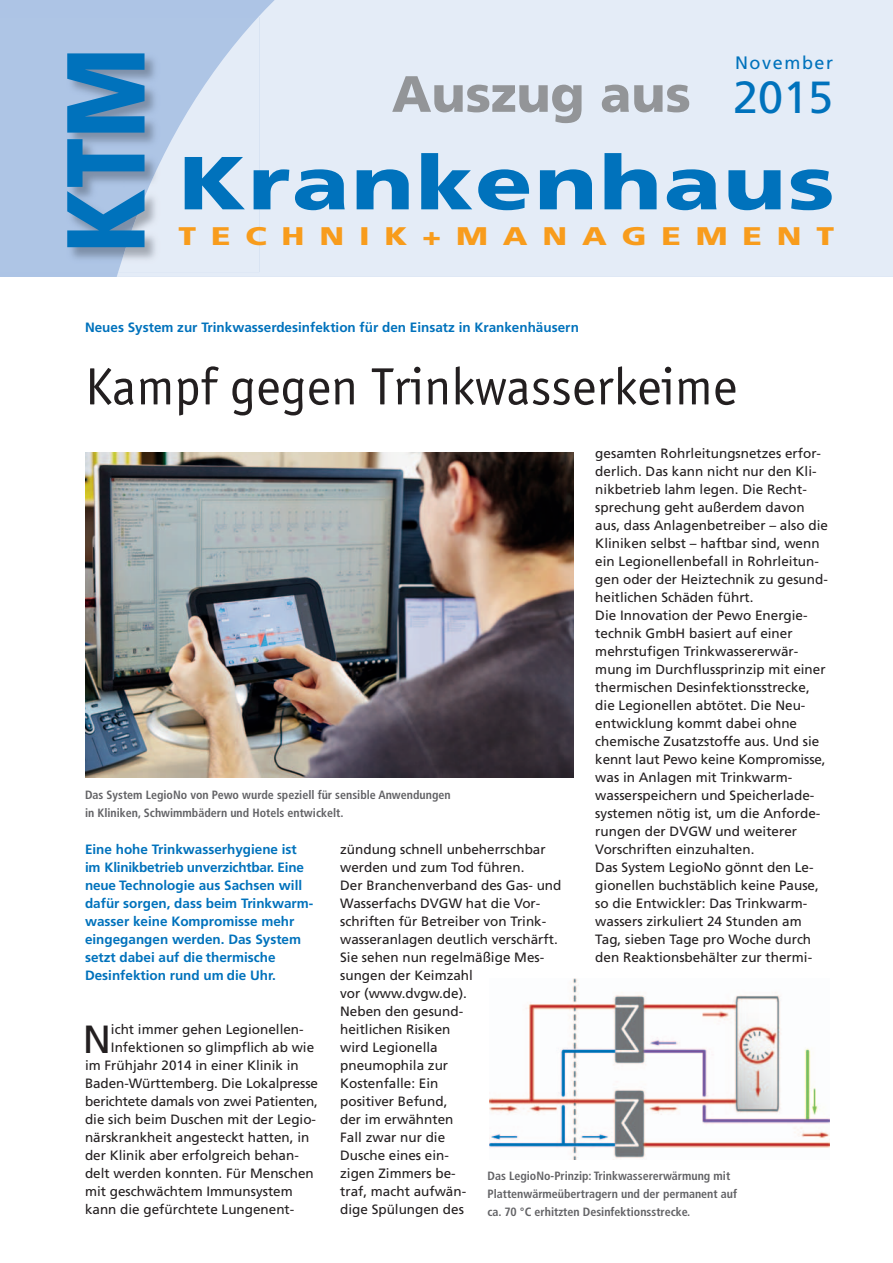
<style>
.page{position:relative;width:893px;height:1263px;background:#fff}
.page>*{position:absolute;margin:0;border:0;box-sizing:border-box;transform-origin:0 0}
.t1{font:900 110.7px "Frutiger";color:#0072bc;scale:.81 1}
.t2{font:900 75px "Frutiger";letter-spacing:.02em;color:#0072bc;scale:1.25 1}
.t3{font:54px "Officina Sans";color:#231f20}
.t4{font:900 51px "Frutiger LT";color:#939598}
.t5{font:45px "Frutiger";color:#0072bc}
.t6{font:39.3px "Frutiger";color:#231f20}
.t7{font:900 25.5px "Frutiger";letter-spacing:.465em;color:#f89c1c;scale:1.25 1}
.t8{font:18px "Frutiger";letter-spacing:.09em;color:#0072bc}
.t9{font:13.5px/18px "Frutiger";color:#231f20}
.t10{font:700 13.5px/18px "Frutiger";color:#0072bc}
.t11{font:700 condensed 12px/18px "Frutiger";color:#636366}
</style>
<div class="page">
<div style="left:117px;top:0;width:776px;height:276px;background:#e4ecf7"></div>
<img style="left:118px;top:17px;width:141px;height:255px">
<img style="left:85px;top:452px;width:488px;height:326px">
<img style="left:489px;top:978px;width:340px;height:181px">
<h1 class="t1" style="left:61px;top:253px;width:255px;rotate:-90deg">KTM</h1>
<h3 class="t4" style="left:392px;top:69px;width:301px">Auszug aus</h3>
<h3 class="t8" style="left:735px;top:56px;width:100px">November</h3>
<h3 class="t5" style="left:733px;top:79px;width:102px">2015</h3>
<h2 class="t2" style="left:179px;top:153px;width:526px">Krankenhaus</h2>
<h3 class="t7" style="left:179px;top:226px;width:526px">TECHNIK+MANAGEMENT</h3>
<p class="t10" style="left:85px;top:320px;width:495px">Neues System zur Trinkwasserdesinfektion für den Einsatz in Krankenhäusern</p>
<h3 class="t3" style="left:85px;top:365px;width:653px">Kampf gegen Trinkwasserkeime</h3>
<p class="t9" style="left:595px;top:446px;width:234px">gesamten Rohrleitungs netzes erfor&shy;derlich. Das kann nicht nur den Kli&shy;nikbetrieb lahm legen. Die Recht&shy;sprechung geht außerdem davon aus, dass Anlagenbetreiber – also die Kliniken selbst – haftbar sind, wenn ein Legionellenbefall in Rohrleitun&shy;gen oder der Heiztechnik zu gesund&shy;heitlichen Schäden führt.<br>Die Innovation der Pewo Energie&shy;technik GmbH basiert auf einer mehrstufigen Trinkwassererwär&shy;mung im Durchflussprinzip mit einer thermischen Desinfektions strecke, die Legionellen abtötet. Die Neu - entwicklung kommt dabei ohne chemische Zusatzstoffe aus. Und sie kennt laut Pewo keine Kompromisse, was in Anlagen mit Trinkwarm - wasserspeichern und Speicherlade&shy;systemen nötig ist, um die Anforde&shy;rungen der DVGW und weiterer Vorschriften einzu halten.<br>Das System LegioNo gönnt den Le - gionellen buchstäblich keine Pause, so die Entwickler: Das Trinkwarm&shy;wassers zirkuliert 24 Stunden am Tag, sieben Tage pro Woche durch den Reaktionsbehälter zur thermi-</p>
<p class="t11" style="left:85px;top:787px;width:367px">Das System LegioNo von Pewo wurde speziell für sensible Anwendungen in Kliniken, Schwimmbädern und Hotels entwickelt.</p>
<p class="t9" style="left:340px;top:842px;width:223px">zündung schnell un be herrschbar werden und zum Tod führen.<br>Der Branchenverband des Gas- und<br>Was ser fachs DVGW hat die Vor - schriften für Be treiber von Trink - wasseranlagen deutlich verschärft.<br>Sie sehen nun regel mäßige Mes - sungen der Keimzahl<br>vor (www.dvgw.de).<br>Neben den gesund-<br>heitlichen Risiken<br>wird Legionella<br>pneumophila zur<br>Kostenfalle: Ein<br>positiver Befund,<br>der im erwähnten<br>Fall zwar nur die<br>Dusche eines ein-<br>zigen Zimmers be-<br>traf, macht aufwän -<br>dige Spülungen des</p>
<p class="t10" style="left:85px;top:842px;width:230px">Eine hohe Trinkwasserhygiene ist im Klinikbetrieb unverzichtbar. Eine neue Technologie aus Sachsen will dafür sorgen, dass beim Trinkwarm-</p>
<p class="t10" style="left:85px;top:913px;width:218px;line-height:18.8px">wasser keine Kompromisse mehr eingegangen werden. Das System</p>
<p class="t10" style="left:85px;top:949px;width:192px">setzt dabei auf die thermische<br>Desinfektion rund um die Uhr.</p>
<h3 class="t6" style="left:83px;top:1023px;width:30px">N</h3>
<p class="t9" style="left:111px;top:1022px;width:194px">icht immer gehen Legionellen-</p>
<p class="t9" style="left:111px;top:1040px;width:205px">Infektio nen so glimpflich ab wie</p>
<p class="t9" style="left:85px;top:1058px;width:215px">im Frühjahr 2014 in einer Klinik in</p>
<p class="t9" style="left:85px;top:1076px;width:235px">Baden-Württemberg. Die Lokalpresse</p>
<p class="t9" style="left:85px;top:1094px;width:234px">berichtete da mals von zwei Patienten,</p>
<p class="t9" style="left:85px;top:1112px;width:233px">die sich beim Duschen mit der Legio-</p>
<p class="t9" style="left:85px;top:1130px;width:226px">närskrankheit angesteckt hatten, in</p>
<p class="t9" style="left:85px;top:1148px;width:215px">der Klinik aber erfolgreich behan-</p>
<p class="t9" style="left:85px;top:1166px;width:230px">delt werden konnten. Für Menschen</p>
<p class="t9" style="left:85px;top:1184px;width:209px">mit ge schwäch t em Im munsystem</p>
<p class="t9" style="left:85px;top:1202px;width:211px">kann die ge fürchtete Lungenent -</p>
<p class="t11" style="left:487px;top:1168px;width:251px">Das LegioNo-Prinzip: Trinkwassererwärmung mit<br>Plattenwärmeübertragern und der permanent auf ca. 70 °C erhitzten Desinfektionsstrecke.</p>
</div>
